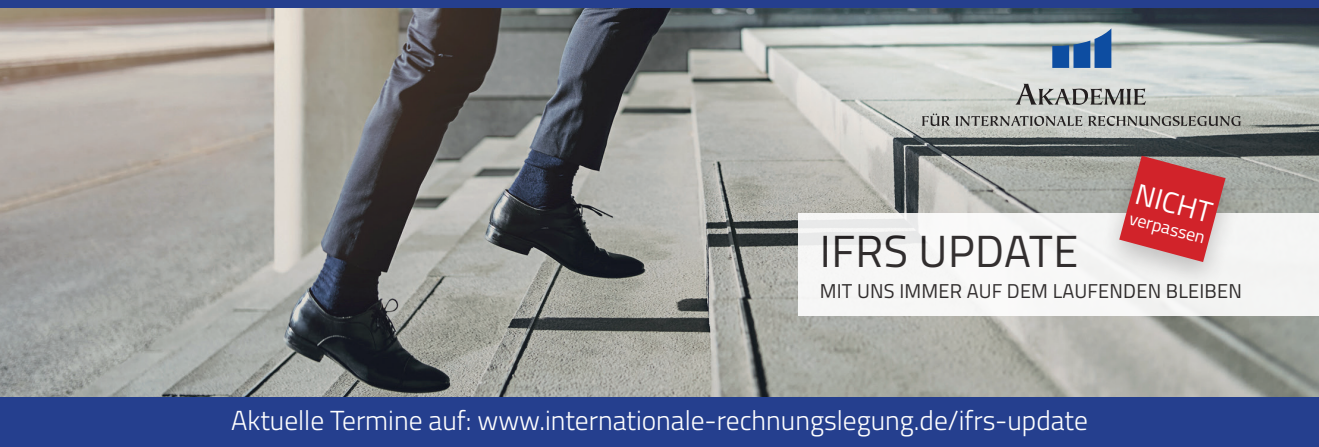
<style>
.page{position:relative;width:1319px;height:447px;background:#fff}
.page>*{position:absolute;margin:0;border:0;box-sizing:border-box;transform-origin:0 0}
.t1{font:45px "Titillium Web";letter-spacing:.01em;color:#231f20}
.t2{font:29.25px "Titillium Web";color:#fff}
.t3{font:300 27.5px "Titillium Web";color:#fff}
.t4{font:20px "Titillium Web";letter-spacing:.01em;color:#231f20}
.t5{font:18px "Titillium Web";color:#fff}
</style>
<div class="page">
<img style="left:0;top:7px;width:1318px;height:390px">
<div style="left:0;top:397px;width:1318px;height:49px;background:#253f8e"></div>
<div style="left:798px;top:213px;width:520px;height:102px;background:#f6f6f6"></div>
<div style="left:0;top:0;width:1318px;height:7px;background:#253f8e"></div>
<div style="left:1099px;top:146px;width:145px;height:145px;background:#231f20;opacity:.25"></div>
<svg style="left:1119px;top:156px;width:106px;height:106px"></svg>
<svg style="left:1052px;top:28px;width:59px;height:40px"></svg>
<svg style="left:921px;top:113px;width:319px;height:13px"></svg>
<svg style="left:1015px;top:84px;width:130px;height:21px"></svg>
<p class="t2" style="left:1141px;top:172px;width:80px;rotate:15deg">NICHT</p>
<p class="t5" style="left:1132px;top:205px;width:79px;rotate:15deg">verpassen</p>
<h1 class="t1" style="left:819px;top:218px;width:260px">IFRS UPDATE</h1>
<p class="t4" style="left:819px;top:276px;width:423px">MIT UNS IMMER AUF DEM LAUFENDEN BLEIBEN</p>
<p class="t3" style="left:231px;top:400px;width:858px">Aktuelle Termine auf: www.internationale-rechnungslegung.de/ifrs-update</p>
</div>
